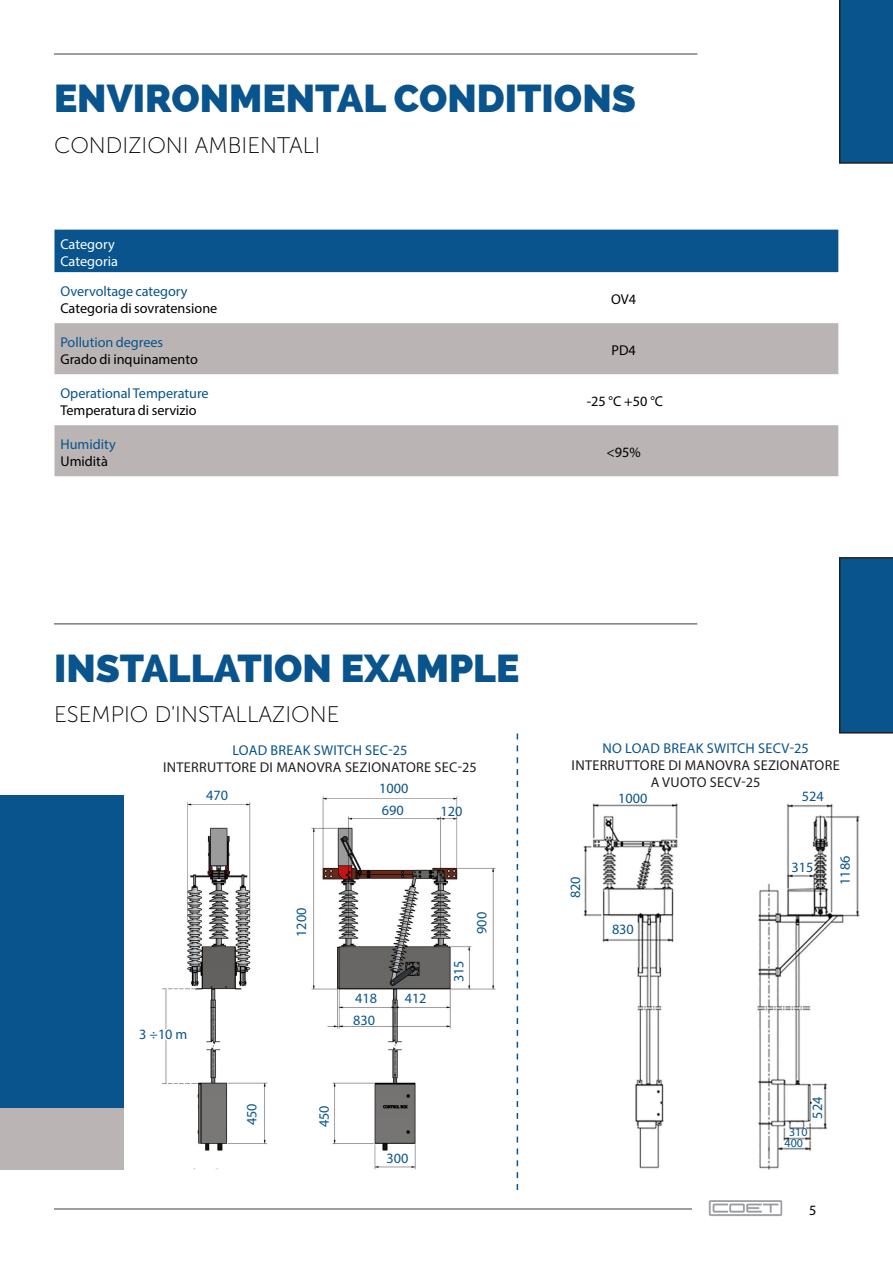
<style>
.page{position:relative;width:893px;height:1263px;background:#fff}
.page>*{position:absolute;margin:0;border:0;box-sizing:border-box;transform-origin:0 0}
.Pagina_Titolo_-_ING{font:800 39px "Raleway";color:#09548c}
.Pagina_Titolo_-_ITA{font:22.5px "Museo Sans 100";color:#000}
.Pagina_Testo_-_ING{font:14.25px "Myriad Pro";color:#09548c}
.Pagina_Testo_-_ING-2{font:14.25px "Myriad Pro";letter-spacing:.02em;color:#231f20}
.Pagina_Testo_-_ING-3{font:14.25px "Myriad Pro";color:#000}
.Pagina_Testo_-_ING-4{font:14.25px "Myriad Pro";letter-spacing:.02em;color:#09548c}
.Pagina_Testo_-_ITA{font:14.25px "Myriad Pro";color:#000}
.Pagina_Testo_-_ITA-2{font:14.25px "Myriad Pro";color:#fff}
.Numero_di_pagina{font:14.25px "Myriad Pro";color:#000}
.Pagina_Testo_-_ING-5{font:12px "Myriad Pro";color:#09548c}
</style>
<div class="page">
<div style="left:839px;top:0;width:54px;height:164px;background:#09548c"></div>
<div style="left:839px;top:557px;width:54px;height:176px;background:#09548c"></div>
<hr style="left:54px;top:1208px;width:638px;height:2px;background:#7c7f80">
<hr style="left:54px;top:53px;width:643px;height:2px;background:#7c7f80">
<hr style="left:54px;top:623px;width:643px;height:2px;background:#7c7f80">
<img style="left:708px;top:1200px;width:75px;height:16px">
<div style="left:54px;top:230px;width:784px;height:42px;background:#09548c"></div>
<svg style="left:54px;top:323px;width:784px;height:153px;fill:#bab5b4"></svg>
<div style="left:0;top:963px;width:216px;height:206px;background:#bab5b4"></div>
<div style="left:0;top:795px;width:893px;height:312px;background:#09548c"></div>
<img style="left:124px;top:794px;width:769px;height:382px">
<svg style="left:517px;top:733px;width:1px;height:457px"></svg>
<p class="Pagina_Titolo_-_ING" style="left:54px;top:76px;width:583px">ENVIRONMENTAL CONDITIONS</p>
<p class="Pagina_Titolo_-_ITA" style="left:54px;top:133px;width:268px">CONDIZIONI AMBIENTALI</p>
<p class="Pagina_Testo_-_ITA-2" style="left:60px;top:235px;width:56px">Category</p>
<p class="Pagina_Testo_-_ITA-2" style="left:60px;top:253px;width:59px">Categoria</p>
<p class="Pagina_Testo_-_ING" style="left:60px;top:282px;width:129px">Overvoltage category</p>
<p class="Pagina_Testo_-_ING-3" style="left:60px;top:299px;width:158px">Categoria di sovratensione</p>
<p class="Pagina_Testo_-_ING" style="left:60px;top:333px;width:104px">Pollution degrees</p>
<p class="Pagina_Testo_-_ING-3" style="left:60px;top:350px;width:139px">Grado di inquinamento</p>
<p class="Pagina_Testo_-_ING" style="left:60px;top:384px;width:150px">Operational Temperature</p>
<p class="Pagina_Testo_-_ING-3" style="left:60px;top:401px;width:138px">Temperatura di servizio</p>
<p class="Pagina_Testo_-_ING" style="left:60px;top:435px;width:57px">Humidity</p>
<p class="Pagina_Testo_-_ING-3" style="left:60px;top:452px;width:49px">Umidità</p>
<p class="Pagina_Testo_-_ITA" style="left:611px;top:291px;width:27px">OV4</p>
<p class="Pagina_Testo_-_ITA" style="left:611px;top:342px;width:26px">PD4</p>
<p class="Pagina_Testo_-_ITA" style="left:587px;top:393px;width:78px">-25 °C +50 °C</p>
<p class="Pagina_Testo_-_ITA" style="left:606px;top:444px;width:36px">&lt;95%</p>
<p class="Pagina_Titolo_-_ING" style="left:54px;top:646px;width:467px">INSTALLATION EXAMPLE</p>
<p class="Pagina_Titolo_-_ITA" style="left:54px;top:703px;width:287px">ESEMPIO D'INSTALLAZIONE</p>
<p class="Pagina_Testo_-_ING-4" style="left:232px;top:741px;width:177px">LOAD BREAK SWITCH SEC-25</p>
<p class="Pagina_Testo_-_ING-2" style="left:163px;top:758px;width:315px">INTERRUTTORE DI MANOVRA SEZIONATORE SEC-25</p>
<p class="Pagina_Testo_-_ING" style="left:206px;top:786px;width:23px">470</p>
<p class="Pagina_Testo_-_ING" style="left:139px;top:1025px;width:50px">3 ÷10 m</p>
<p class="Pagina_Testo_-_ING" style="left:293px;top:937px;width:31px;rotate:-90deg">1200</p>
<p class="Pagina_Testo_-_ING" style="left:379px;top:780px;width:31px">1000</p>
<p class="Pagina_Testo_-_ING" style="left:382px;top:801px;width:23px">690</p>
<p class="Pagina_Testo_-_ING" style="left:440px;top:802px;width:23px">120</p>
<p class="Pagina_Testo_-_ING" style="left:355px;top:989px;width:23px">418</p>
<p class="Pagina_Testo_-_ING" style="left:353px;top:1011px;width:23px">830</p>
<p class="Pagina_Testo_-_ING" style="left:405px;top:989px;width:23px">412</p>
<p class="Pagina_Testo_-_ING" style="left:450px;top:982px;width:23px;rotate:-90deg">315</p>
<p class="Pagina_Testo_-_ING" style="left:473px;top:934px;width:23px;rotate:-90deg">900</p>
<p class="Pagina_Testo_-_ING-4" style="left:602px;top:739px;width:208px">NO LOAD BREAK SWITCH SECV-25</p>
<p class="Pagina_Testo_-_ING-2" style="left:572px;top:757px;width:270px">INTERRUTTORE DI MANOVRA SEZIONATORE</p>
<p class="Pagina_Testo_-_ING-2" style="left:651px;top:774px;width:111px">A VUOTO SECV-25</p>
<p class="Pagina_Testo_-_ING" style="left:567px;top:898px;width:23px;rotate:-90deg">820</p>
<p class="Pagina_Testo_-_ING" style="left:618px;top:789px;width:31px">1000</p>
<p class="Pagina_Testo_-_ING" style="left:612px;top:920px;width:23px">830</p>
<p class="Pagina_Testo_-_ING" style="left:802px;top:787px;width:23px">524</p>
<p class="Pagina_Testo_-_ING" style="left:791px;top:858px;width:23px">315</p>
<p class="Pagina_Testo_-_ING" style="left:836px;top:885px;width:31px;rotate:-90deg">1186</p>
<p class="Pagina_Testo_-_ING" style="left:243px;top:1125px;width:23px;rotate:-90deg">450</p>
<p class="Pagina_Testo_-_ING" style="left:315px;top:1127px;width:23px;rotate:-90deg">450</p>
<p class="Pagina_Testo_-_ING" style="left:808px;top:1119px;width:23px;rotate:-90deg">524</p>
<p class="Pagina_Testo_-_ING-5" style="left:789px;top:1124px;width:20px">310</p>
<p class="Pagina_Testo_-_ING" style="left:387px;top:1149px;width:23px">300</p>
<p class="Pagina_Testo_-_ING-5" style="left:784px;top:1136px;width:20px">400</p>
<p class="Numero_di_pagina" style="left:809px;top:1202px;width:9px">5</p>
</div>
